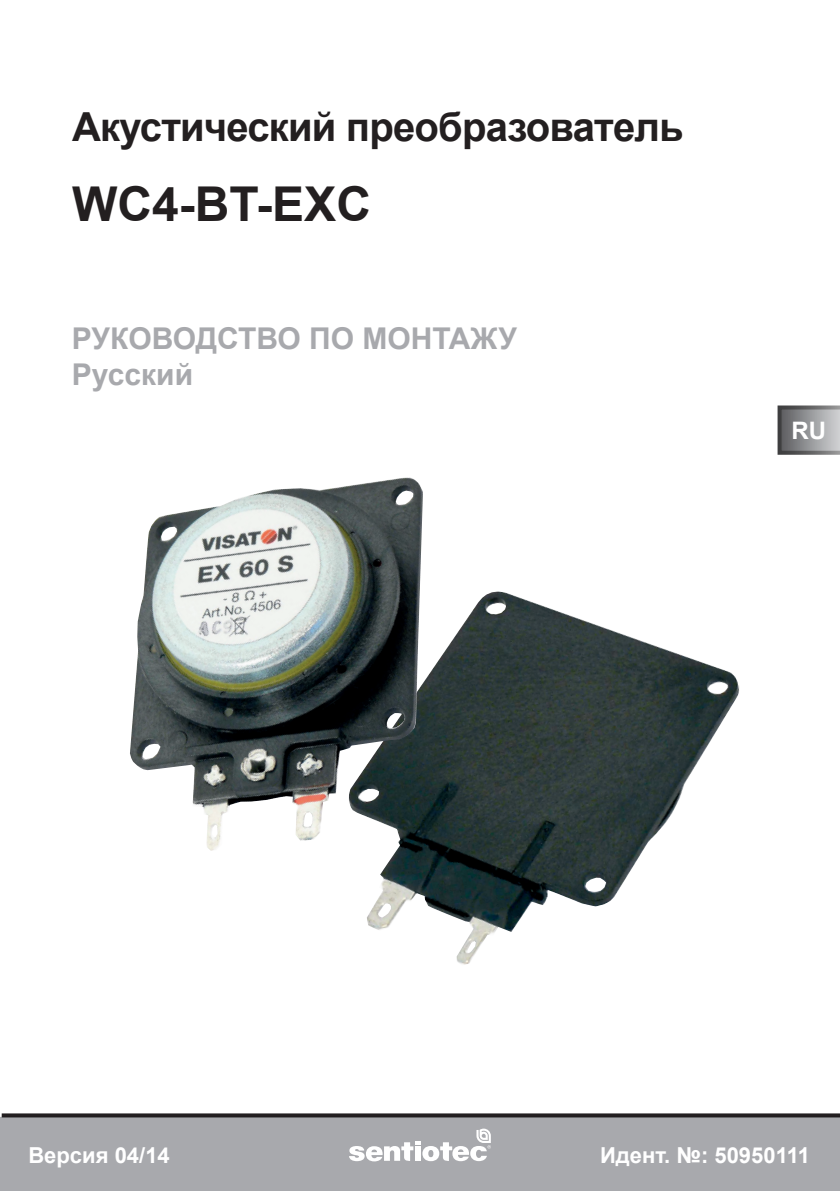
<style>
.page{position:relative;width:840px;height:1191px;background:#fff}
.page>*{position:absolute;margin:0;border:0;box-sizing:border-box;transform-origin:0 0}
.t1{font:700 48px "Arial";color:#231f20}
.t2{font:700 40px "Arial";letter-spacing:-.02em;color:#231f20}
.t3{font:700 30px/36px "Arial";color:#a8a9ad}
.t4{font:700 24px "Arial";color:#fff}
.t5{font:700 22px "Arial";color:#fff}
</style>
<div class="page">
<div style="left:1px;top:1117px;width:837px;height:73px;background:#a8a9ad"></div>
<div style="left:0;top:1116px;width:839px;height:75px;border:2px solid #a8a9ad"></div>
<svg style="left:2px;top:1113px;width:837px;height:4px;background:#3a3637"></svg>
<svg style="left:349px;top:1128px;width:141px;height:33px"></svg>
<svg style="left:777px;top:405px;width:62px;height:50px;background:#8c8d8f"></svg>
<img style="left:367px;top:591px;width:372px;height:374px">
<img style="left:130px;top:477px;width:293px;height:373px">
<h2 class="t2" style="left:72px;top:99px;width:613px">Акустический преобразователь</h2>
<h1 class="t1" style="left:72px;top:170px;width:300px">WC4-BT-EXC</h1>
<h3 class="t3" style="left:72px;top:321px;width:446px">РУКОВОДСТВО ПО МОНТАЖУ<br>Русский</h3>
<p class="t4" style="left:791px;top:413px;width:36px">RU</p>
<p class="t5" style="left:28px;top:1140px;width:143px">Версия 04/14</p>
<p class="t5" style="left:599px;top:1140px;width:211px">Идент. №: 50950111</p>
</div>
